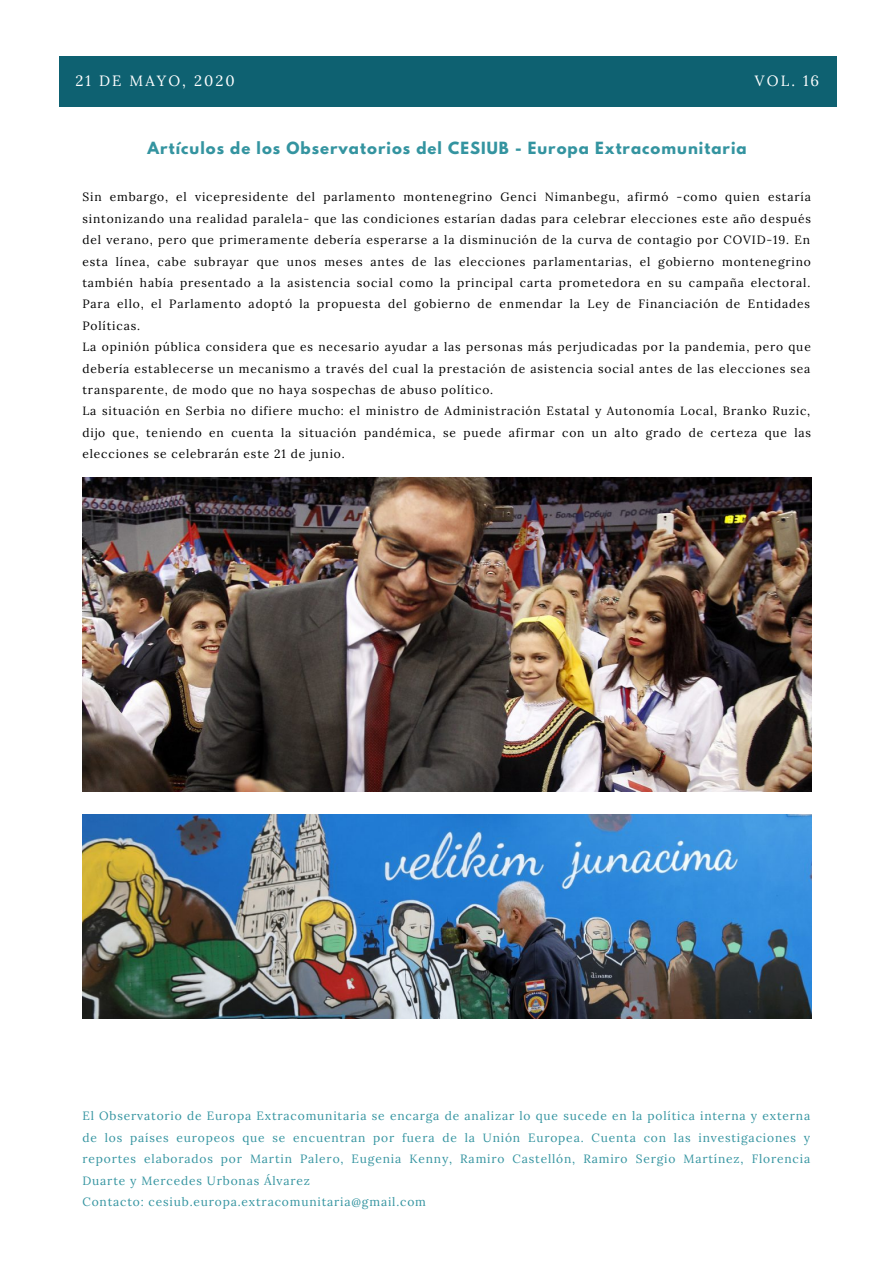
<style>
.page{position:relative;width:894px;height:1264px;background:#fff}
.page>*{position:absolute;margin:0;border:0;box-sizing:border-box;transform-origin:0 0}
.t1{font:700 14.85px "League Spartan";letter-spacing:.07em;color:#3494a0}
.t2{font:14.85px "Lora";letter-spacing:.14em;color:#fff}
.t3{font:12px/21.5px "Lora";letter-spacing:.07em;color:#000}
.t4{font:12px/21.5px "Lora";letter-spacing:.07em;color:#3494a0}
</style>
<div class="page">
<div style="left:60px;top:56px;width:776px;height:50px;background:#0e6171"></div>
<img style="left:82px;top:477px;width:729px;height:314px">
<img style="left:82px;top:814px;width:729px;height:204px">
<p class="t2" style="left:75px;top:71px;width:161px">21 DE MAYO, 2020</p>
<p class="t2" style="left:754px;top:71px;width:66px">VOL. 16</p>
<p class="t1" style="left:147px;top:140px;width:600px">Artículos de los Observatorios del CESIUB - Europa Extracomunitaria</p>
<p class="t3" style="left:82px;top:186px;width:730px">Sin embargo, el vicepresidente del parlamento montenegrino Genci Nimanbegu, afirmó -como quien estaría sintonizando una realidad paralela- que las condiciones estarían dadas para celebrar elecciones este año después del verano, pero que primeramente debería esperarse a la disminución de la curva de contagio por COVID-19. En esta línea, cabe subrayar que unos meses antes de las elecciones parlamentarias, el gobierno montenegrino también había presentado a la asistencia social como la principal carta prometedora en su campaña electoral.<br>Para ello, el Parlamento adoptó la propuesta del gobierno de enmendar la Ley de Financiación de Entidades Políticas.<br>La opinión pública considera que es necesario ayudar a las personas más perjudicadas por la pandemia, pero que debería establecerse un mecanismo a través del cual la prestación de asistencia social antes de las elecciones sea transparente, de modo que no haya sospechas de abuso político.<br>La situación en Serbia no difiere mucho: el ministro de Administración Estatal y Autonomía Local, Branko Ruzic, dijo que, teniendo en cuenta la situación pandémica, se puede afirmar con un alto grado de certeza que las elecciones se celebrarán este 21 de junio.</p>
<p class="t4" style="left:82px;top:1105px;width:729px">El Observatorio de Europa Extracomunitaria se encarga de analizar lo que sucede en la política interna y externa de los países europeos que se encuentran por fuera de la Unión Europea. Cuenta con las investigaciones y reportes elaborados por Martin Palero, Eugenia Kenny, Ramiro Castellón, Ramiro Sergio Martínez, Florencia Duarte y Mercedes Urbonas Álvarez<br>Contacto: cesiub.europa.extracomunitaria@gmail.com</p>
</div>
